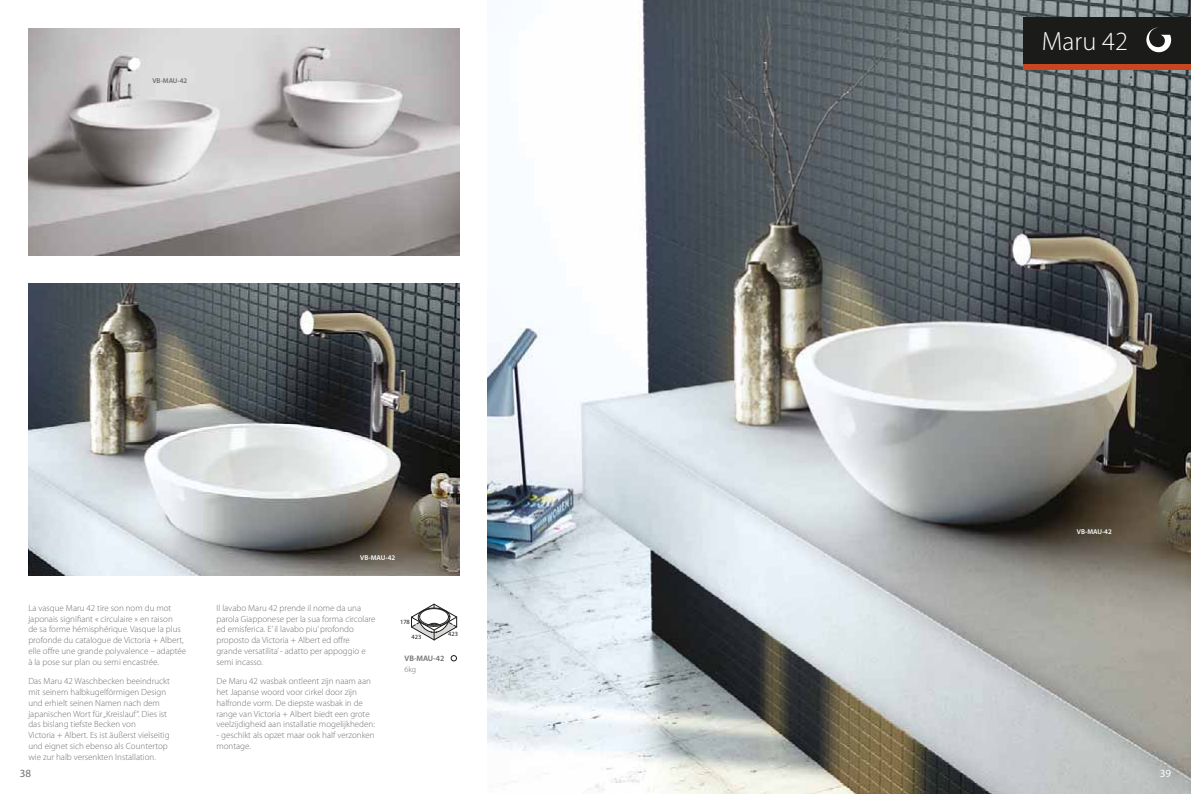
<style>
.page{position:relative;width:1191px;height:794px;background:#fff}
.page>*{position:absolute;margin:0;border:0;box-sizing:border-box;transform-origin:0 0}
.t1{font:300 26.4px "Myriad Pro";color:#fff}
.t2{font:11px "Myriad Pro";color:#6f6f6e}
.t3{font:11px "Myriad Pro";color:#fff}
.t4{font:300 9px/10.8px "Myriad Pro";color:#6f6f6e}
.t5{font:600 8px "Myriad Pro";letter-spacing:-.005em;color:#6f6f6e}
.t6{font:300 8px "Myriad Pro";color:#6f6f6e}
.t7{font:600 7px "Myriad Pro";letter-spacing:-.005em;color:#fff}
.t8{font:600 7px "Myriad Pro";letter-spacing:-.005em;color:#6f6f6e}
.t9{font:6.4px "Myriad Pro";color:#1d1d1b}
</style>
<div class="page">
<img style="left:488px;top:0;width:703px;height:794px">
<div style="left:1023px;top:17px;width:168px;height:47px;background:#1b1b19"></div>
<div style="left:1023px;top:64px;width:168px;height:5px;background:#c84720"></div>
<svg style="left:1146px;top:27px;width:25px;height:25px"></svg>
<img style="left:28px;top:283px;width:431px;height:292px">
<img style="left:28px;top:28px;width:431px;height:227px">
<svg style="left:411px;top:604px;width:46px;height:36px"></svg>
<svg style="left:451px;top:655px;width:5px;height:6px"></svg>
<p class="t8" style="left:152px;top:78px;width:36px">VB-MAU-42</p>
<p class="t4" style="left:28px;top:603px;width:159px">La vasque Maru 42 tire son nom du mot japonais signifiant « circulaire » en raison<br>de sa forme hémisphérique. Vasque la plus profonde du catalogue de Victoria + Albert, elle offre une grande polyvalence – adaptée à la pose sur plan ou semi encastrée.</p>
<p class="t4" style="left:28px;top:676px;width:143px">Das Maru 42 Waschbecken beeindruckt mit seinem halbkugelförmigen Design und erhielt seinen Namen nach dem japanischen Wort für „Kreislauf“. Dies ist das bislang tiefste Becken von<br>Victoria + Albert. Es ist äußerst vielseitig und eignet sich ebenso als Countertop wie zur halb versenkten Installation.</p>
<p class="t7" style="left:360px;top:554px;width:36px">VB-MAU-42</p>
<p class="t4" style="left:216px;top:603px;width:161px">Il lavabo Maru 42 prende il nome da una parola Giapponese per la sua forma circolare ed emisferica. E’ il lavabo piu’ profondo proposto da Victoria + Albert ed offre grande versatilita’ - adatto per appoggio e semi incasso.</p>
<p class="t4" style="left:216px;top:676px;width:160px">De Maru 42 wasbak ontleent zijn naam aan het Japanse woord voor cirkel door zijn halfronde vorm. De diepste wasbak in de range van Victoria + Albert biedt een grote veelzijdigheid aan installatie mogelijkheden:</p>
<p class="t4" style="left:216px;top:730px;width:160px">- geschikt als opzet maar ook half verzonken montage.</p>
<p class="t9" style="left:400px;top:618px;width:11px">178</p>
<p class="t9" style="left:411px;top:632px;width:11px">423</p>
<p class="t9" style="left:448px;top:630px;width:11px">423</p>
<p class="t5" style="left:404px;top:655px;width:41px">VB-MAU-42</p>
<p class="t6" style="left:404px;top:666px;width:13px">6kg</p>
<h1 class="t1" style="left:1042px;top:31px;width:88px">Maru 42</h1>
<p class="t7" style="left:1077px;top:529px;width:36px">VB-MAU-42</p>
<p class="t2" style="left:20px;top:769px;width:13px">38</p>
<p class="t3" style="left:1159px;top:769px;width:13px">39</p>
</div>
